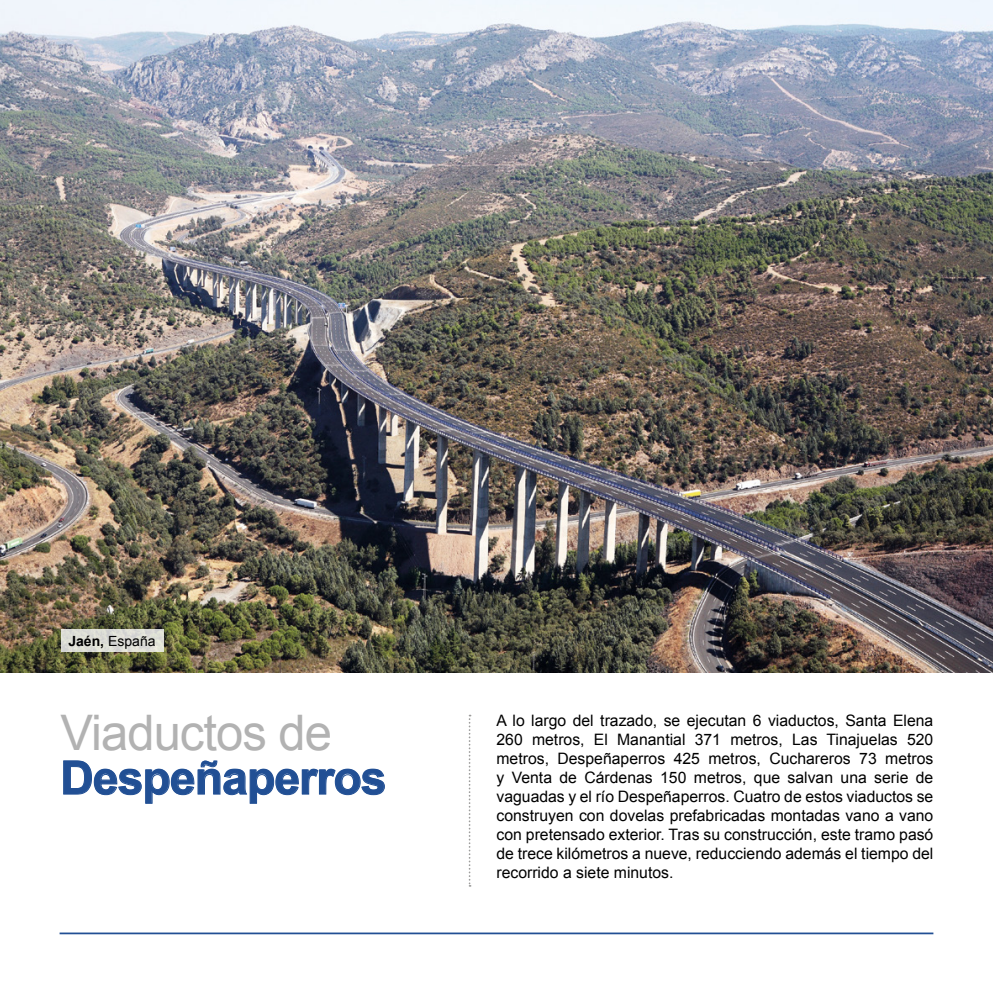
<style>
.page{position:relative;width:993px;height:993px;background:#fff}
.page>*{position:absolute;margin:0;border:0;box-sizing:border-box;transform-origin:0 0}
.t1{font:49px "Arial";letter-spacing:-.02em;color:#b2b2b2}
.t2{font:700 46.38px "Arial";letter-spacing:-.02em;color:#214f94}
.t3{font:15.75px/18.9px "Arial";color:#000;text-align:justify}
.t4{font:14px "Arial";color:#000}
.s1{font-weight:700}
</style>
<div class="page">
<img style="left:0;top:0;width:992px;height:672px">
<hr style="left:60px;top:932px;width:873px;height:1px;background:#214f94">
<svg style="left:61px;top:629px;width:102px;height:22px;background:#ddddd6"></svg>
<svg style="left:63px;top:760px;width:322px;height:43px"></svg>
<svg style="left:468px;top:714px;width:2px;height:172px"></svg>
<p class="t4" style="left:68px;top:631px;width:89px"><span class="s1">Jaén,</span> España</p>
<p class="t1" style="left:60px;top:700px;width:273px">Viaductos de</p>
<p class="t2" style="left:60px;top:747px;width:327px">Despeñaperros</p>
<p class="t3" style="left:496px;top:711px;width:438px">A lo largo del trazado, se ejecutan 6 viaductos, Santa Elena 260 metros, El Manantial 371 metros, Las Tinajuelas 520 metros, Despeñaperros 425 metros, Cuchareros 73 metros y Venta de Cárdenas 150 metros, que salvan una serie de vaguadas y el río Despeñaperros. Cuatro de estos viaductos se construyen con dovelas prefabricadas montadas vano a vano con pretensado exterior. Tras su construcción, este tramo pasó de trece kilómetros a nueve, reducciendo además el tiempo del recorrido a siete minutos.</p>
</div>
